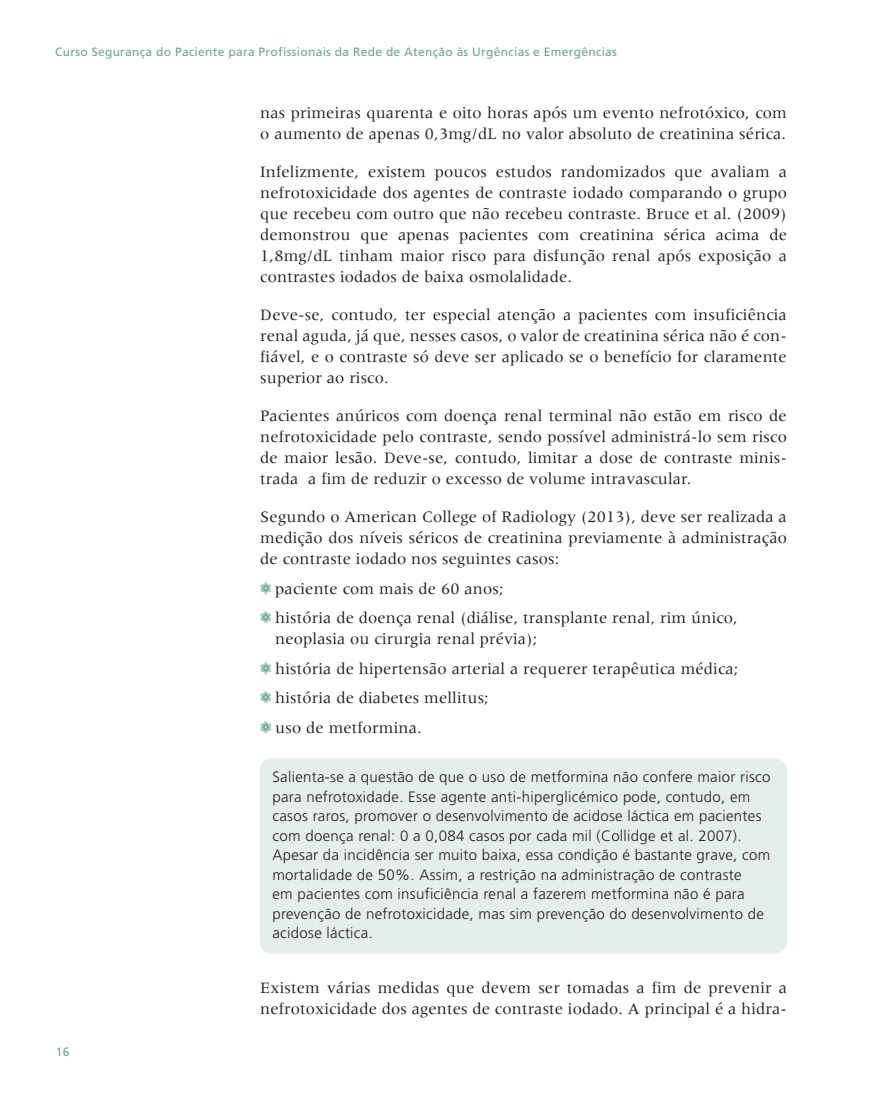
<style>
.page{position:relative;width:872px;height:1106px;background:#fff}
.page>*{position:absolute;margin:0;border:0;box-sizing:border-box;transform-origin:0 0}
.paragrafo{font:16.5px/21px "Meridien LT Std";letter-spacing:.01em;color:#231f20}
.paragrafo_antes_list{font:16.5px/21px "Meridien LT Std";letter-spacing:.01em;color:#231f20;text-align:justify}
.subtexto_atividade{font:300 15px/19.5px "Frutiger LT Std";letter-spacing:.02em;color:#231f20}
.t1{font:12px "Frutiger LT Std";letter-spacing:.025em;color:#6da597}
</style>
<div class="page">
<div style="left:260px;top:758px;width:527px;height:195px;background:#e5eeeb;border-radius:13px"></div>
<p class="t1" style="left:55px;top:45px;width:563px">Curso Segurança do Paciente para Profissionais da Rede de Atenção às Urgências e Emergências</p>
<p class="paragrafo" style="left:260px;top:102px;width:528px">nas primeiras quarenta e oito horas após um evento nefrotóxico, com o aumento de apenas 0,3mg/dL no valor absoluto de creatinina sérica.</p>
<p class="paragrafo" style="left:260px;top:161px;width:528px;text-align:justify">Infelizmente, existem poucos estudos randomizados que avaliam a nefrotoxicidade dos agentes de contraste iodado comparando o grupo que recebeu com outro que não recebeu contraste. Bruce et al. (2009) demonstrou que apenas pacientes com creatinina sérica acima de 1,8mg/dL tinham maior risco para disfunção renal após exposição a contrastes iodados de baixa osmolalidade.</p>
<p class="paragrafo" style="left:260px;top:304px;width:528px;text-align:justify">Deve-se, contudo, ter especial atenção a pacientes com insuficiência renal aguda, já que, nesses casos, o valor de creatinina sérica não é con&shy;fiável, e o contraste só deve ser aplicado se o benefício for claramente superior ao risco.</p>
<p class="paragrafo" style="left:260px;top:405px;width:528px;text-align:justify">Pacientes anúricos com doença renal terminal não estão em risco de nefrotoxicidade pelo contraste, sendo possível administrá-lo sem risco de maior lesão. Deve-se, contudo, limitar a dose de contraste minis&shy;trada a fim de reduzir o excesso de volume intravascular.</p>
<p class="paragrafo_antes_list" style="left:260px;top:506px;width:528px">Segundo o American College of Radiology (2013), deve ser realizada a medição dos níveis séricos de creatinina previamente à administração de contraste iodado nos seguintes casos:</p>
<p class="paragrafo" style="left:275px;top:577px;width:230px">paciente com mais de 60 anos;</p>
<p class="paragrafo" style="left:275px;top:607px;width:464px">história de doença renal (diálise, transplante renal, rim único, neoplasia ou cirurgia renal prévia);</p>
<p class="paragrafo" style="left:275px;top:657px;width:465px">história de hipertensão arterial a requerer terapêutica médica;</p>
<p class="paragrafo" style="left:275px;top:687px;width:215px">história de diabetes mellitus;</p>
<p class="paragrafo" style="left:275px;top:717px;width:148px">uso de metformina.</p>
<p class="subtexto_atividade" style="left:272px;top:767px;width:499px">Salienta-se a questão de que o uso de metformina não confere maior risco para nefrotoxidade. Esse agente anti-hiperglicémico pode, contudo, em casos raros, promover o desenvolvimento de acidose láctica em pacientes com doença renal: 0 a 0,084 casos por cada mil (Collidge et al. 2007).<br>Apesar da incidência ser muito baixa, essa condição é bastante grave, com mortalidade de 50%. Assim, a restrição na administração de contraste<br>em pacientes com insuficiência renal a fazerem metformina não é para prevenção de nefrotoxicidade, mas sim prevenção do desenvolvimento de acidose láctica.</p>
<p class="t1" style="left:56px;top:1044px;width:15px">16</p>
<p class="paragrafo" style="left:260px;top:977px;width:528px">Existem várias medidas que devem ser tomadas a fim de prevenir a nefrotoxicidade dos agentes de contraste iodado. A principal é a hidra-</p>
</div>
